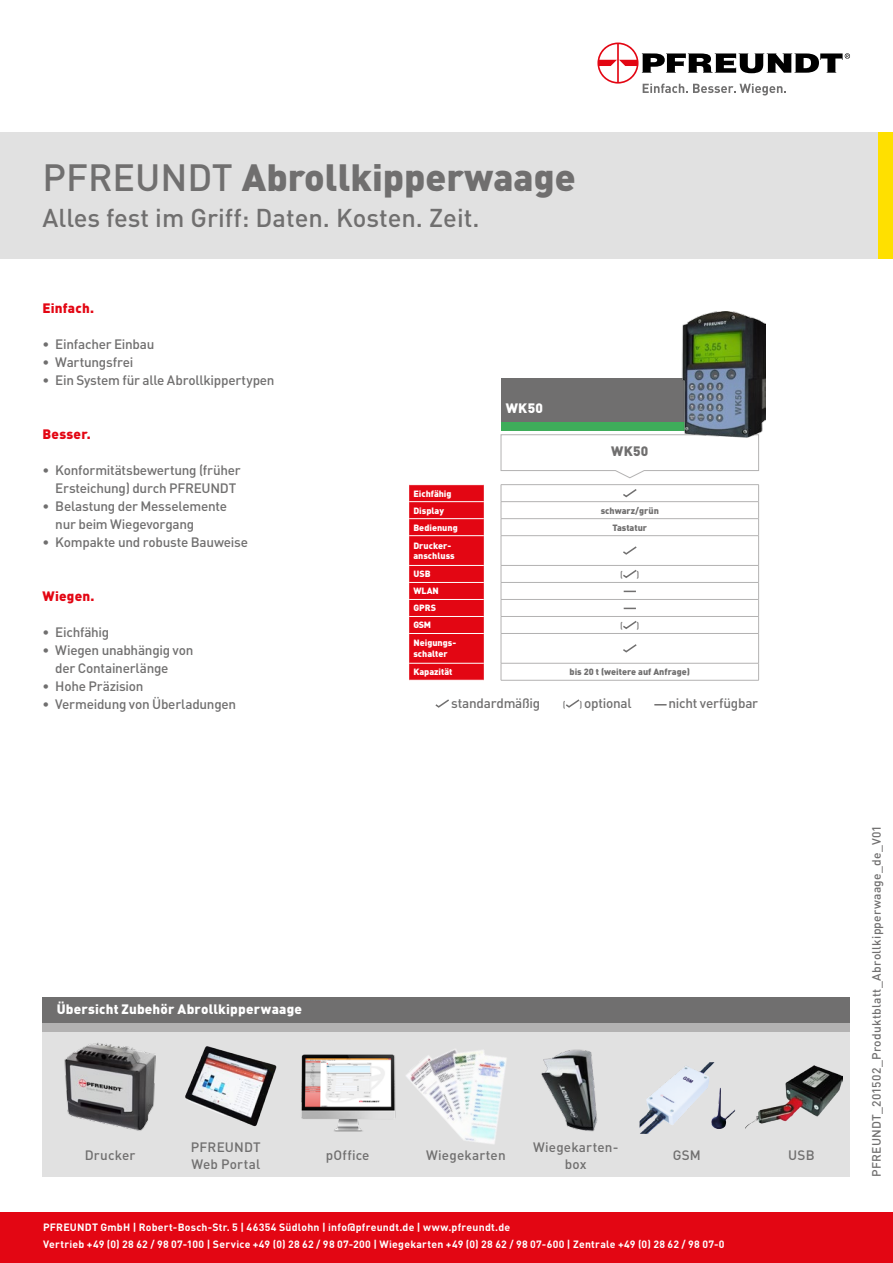
<style>
.page{position:relative;width:893px;height:1263px;background:#fff}
.page>*{position:absolute;margin:0;border:0;box-sizing:border-box;transform-origin:0 0}
.t1{font:900 37.5px "DIN Pro";color:#706f6f}
.t2{font:500 25.5px "DIN Pro";color:#706f6f}
.t3{font:500 13.5px/18px "DIN Pro";letter-spacing:-.02em;color:#706f6f}
.t4{font:500 13.5px/16.5px "DIN Pro";letter-spacing:.01em;color:#706f6f;text-align:center}
.t5{font:900 13.5px "DIN Pro";letter-spacing:.015em;color:#fff}
.t6{font:900 13.5px "DIN Pro";letter-spacing:.015em;color:#e30613}
.t7{font:500 13.5px "DIN Pro";letter-spacing:.02em;color:#706f6f}
.t8{font:900 13.5px "DIN Pro";color:#706f6f}
.t9{font:500 12px "DIN Pro";letter-spacing:.02em;color:#706f6f}
.t10{font:700 10.5px/16.5px "DIN Pro";letter-spacing:.025em;color:#fff}
.t11{font:900 9px/17px "DIN Pro";color:#fff}
.t12{font:900 9px/17px "DIN Pro";color:#706f6f;text-align:center}
.t13{font:500 9px "DIN Pro";color:#706f6f}
.s1{font-weight:500}
.s2{font-size:9px}
</style>
<div class="page">
<div style="left:43px;top:1025px;width:807px;height:152px;background:#e1e1e1"></div>
<div style="left:43px;top:997px;width:807px;height:26px;background:#706f6f"></div>
<div style="left:43px;top:1023px;width:807px;height:9px;background:#b3b2b2"></div>
<img style="left:65px;top:1043px;width:90px;height:88px">
<img style="left:185px;top:1046px;width:92px;height:81px">
<img style="left:301px;top:1054px;width:95px;height:78px">
<img style="left:745px;top:1066px;width:98px;height:62px">
<img style="left:547px;top:1049px;width:51px;height:83px">
<img style="left:406px;top:1049px;width:141px;height:95px">
<img style="left:640px;top:1062px;width:95px;height:72px">
<svg style="left:501px;top:434px;width:258px;height:44px"></svg>
<div style="left:501px;top:422px;width:258px;height:8px;background:#3ead5a"></div>
<div style="left:501px;top:379px;width:258px;height:43px;background:#706f6f"></div>
<img style="left:676px;top:311px;width:90px;height:139px">
<hr style="left:501px;top:484px;width:258px;height:1px;background:#b3b2b2">
<hr style="left:501px;top:501px;width:258px;height:1px;background:#b3b2b2">
<hr style="left:501px;top:518px;width:258px;height:1px;background:#b3b2b2">
<hr style="left:501px;top:535px;width:258px;height:1px;background:#b3b2b2">
<hr style="left:501px;top:565px;width:258px;height:1px;background:#b3b2b2">
<hr style="left:501px;top:582px;width:258px;height:1px;background:#b3b2b2">
<hr style="left:501px;top:599px;width:258px;height:1px;background:#b3b2b2">
<hr style="left:501px;top:616px;width:258px;height:1px;background:#b3b2b2">
<hr style="left:501px;top:633px;width:258px;height:1px;background:#b3b2b2">
<hr style="left:501px;top:663px;width:258px;height:1px;background:#b3b2b2">
<svg style="left:501px;top:485px;width:1px;height:195px"></svg>
<svg style="left:758px;top:485px;width:1px;height:195px"></svg>
<hr style="left:501px;top:680px;width:258px;height:1px;background:#b3b2b2">
<svg style="left:623px;top:489px;width:14px;height:9px"></svg>
<svg style="left:623px;top:546px;width:14px;height:9px"></svg>
<svg style="left:623px;top:570px;width:14px;height:8px"></svg>
<svg style="left:624px;top:591px;width:12px;height:1px"></svg>
<svg style="left:624px;top:608px;width:12px;height:1px"></svg>
<svg style="left:623px;top:621px;width:14px;height:8px"></svg>
<svg style="left:623px;top:644px;width:14px;height:9px"></svg>
<svg style="left:409px;top:485px;width:75px;height:195px;background:#e30916"></svg>
<hr style="left:409px;top:565px;width:75px;height:1px;background:#fff">
<hr style="left:409px;top:582px;width:75px;height:1px;background:#fff">
<hr style="left:409px;top:599px;width:75px;height:1px;background:#fff">
<hr style="left:409px;top:616px;width:75px;height:1px;background:#fff">
<hr style="left:409px;top:633px;width:75px;height:1px;background:#fff">
<hr style="left:409px;top:663px;width:75px;height:1px;background:#fff">
<hr style="left:409px;top:501px;width:75px;height:1px;background:#fff">
<hr style="left:409px;top:518px;width:75px;height:1px;background:#fff">
<hr style="left:409px;top:535px;width:75px;height:1px;background:#fff">
<svg style="left:654px;top:704px;width:13px;height:1px"></svg>
<svg style="left:435px;top:699px;width:14px;height:9px"></svg>
<svg style="left:566px;top:699px;width:14px;height:9px"></svg>
<div style="left:0;top:1213px;width:893px;height:50px;background:#e30613"></div>
<div style="left:0;top:133px;width:893px;height:126px;background:#e1e1e1"></div>
<svg style="left:597px;top:43px;width:253px;height:53px"></svg>
<div style="left:879px;top:133px;width:14px;height:126px;background:#ffe000"></div>
<h1 class="t1" style="left:43px;top:152px;width:535px"><span class="s1">PFREUNDT</span> Abrollkipperwaage</h1>
<h2 class="t2" style="left:43px;top:200px;width:438px">Alles fest im Griff: Daten. Kosten. Zeit.</h2>
<p class="t6" style="left:43px;top:298px;width:53px">Einfach.</p>
<p class="t3" style="left:43px;top:334px;width:113px">• Einfacher Einbau</p>
<p class="t3" style="left:43px;top:352px;width:92px">• Wartungsfrei</p>
<p class="t3" style="left:43px;top:370px;width:234px">• Ein System für alle Abrollkippertypen</p>
<p class="t6" style="left:43px;top:424px;width:50px">Besser.</p>
<p class="t3" style="left:55px;top:460px;width:187px;text-indent:-13px">• Konformitätsbewertung (früher<br>Ersteichung) durch PFREUNDT</p>
<p class="t3" style="left:55px;top:496px;width:173px;text-indent:-13px">• Belastung der Messelemente nur beim Wiegevorgang</p>
<p class="t3" style="left:43px;top:532px;width:207px">• Kompakte und robuste Bauweise</p>
<p class="t6" style="left:43px;top:586px;width:53px">Wiegen.</p>
<p class="t3" style="left:43px;top:622px;width:68px">• Eichfähig</p>
<p class="t3" style="left:55px;top:640px;width:140px;text-indent:-13px">• Wiegen unabhängig von der Containerlänge</p>
<p class="t3" style="left:43px;top:676px;width:102px">• Hohe Präzision</p>
<p class="t3" style="left:43px;top:694px;width:195px">• Vermeidung von Überladungen</p>
<p class="t5" style="left:506px;top:399px;width:39px">WK50</p>
<p class="t8" style="left:611px;top:442px;width:39px">WK50</p>
<p class="t11" style="left:413px;top:484px;width:46px">Eichfähig<br>Display<br>Bedienung</p>
<p class="t11" style="left:413px;top:540px;width:43px;line-height:10.8px">Drucker&shy;anschluss</p>
<p class="t11" style="left:413px;top:565px;width:27px">USB<br>WLAN<br>GPRS<br>GSM</p>
<p class="t11" style="left:413px;top:637px;width:43px;line-height:10.8px">Neigungs&shy;schalter</p>
<p class="t11" style="left:413px;top:663px;width:41px">Kapazität</p>
<p class="t3" style="left:451px;top:693px;width:91px">standardmäßig</p>
<p class="t13" style="left:563px;top:698px;width:4px">(</p>
<p class="t3" style="left:579px;top:693px;width:54px"><span class="s2">)</span> optional</p>
<p class="t3" style="left:669px;top:693px;width:91px">nicht verfügbar</p>
<p class="t12" style="left:601px;top:501px;width:60px">schwarz/grün<br>Tastatur</p>
<p class="t13" style="left:620px;top:569px;width:4px">(</p>
<p class="t13" style="left:637px;top:569px;width:4px">)</p>
<p class="t13" style="left:620px;top:620px;width:4px">(</p>
<p class="t13" style="left:637px;top:620px;width:4px">)</p>
<p class="t12" style="left:570px;top:663px;width:122px">bis 20 t (weitere auf Anfrage)</p>
<p class="t5" style="left:57px;top:999px;width:247px">Übersicht Zubehör Abrollkipperwaage</p>
<p class="t4" style="left:85px;top:1146px;width:52px">Drucker</p>
<p class="t4" style="left:533px;top:1138px;width:87px">Wiegekarten&shy;box</p>
<p class="t4" style="left:191px;top:1138px;width:71px;text-align:left">PFREUNDT<br>Web Portal</p>
<p class="t3" style="left:673px;top:1146px;width:30px">GSM</p>
<p class="t7" style="left:326px;top:1146px;width:45px">pOffice</p>
<p class="t4" style="left:426px;top:1146px;width:81px">Wiegekarten</p>
<p class="t3" style="left:788px;top:1146px;width:28px">USB</p>
<p class="t10" style="left:43px;top:1219px;width:683px">PFREUNDT GmbH | Robert-Bosch-Str. 5 | 46354 Südlohn | info@pfreundt.de | www.pfreundt.de<br>Vertrieb +49 (0) 28 62 / 98 07-100 | Service +49 (0) 28 62 / 98 07-200 | Wiegekarten +49 (0) 28 62 / 98 07-600 | Zentrale +49 (0) 28 62 / 98 07-0</p>
<p class="t9" style="left:868px;top:1177px;width:353px;rotate:-90deg">PFREUNDT_201502_Produktblatt_Abrollkipperwaage_de_V01</p>
</div>
